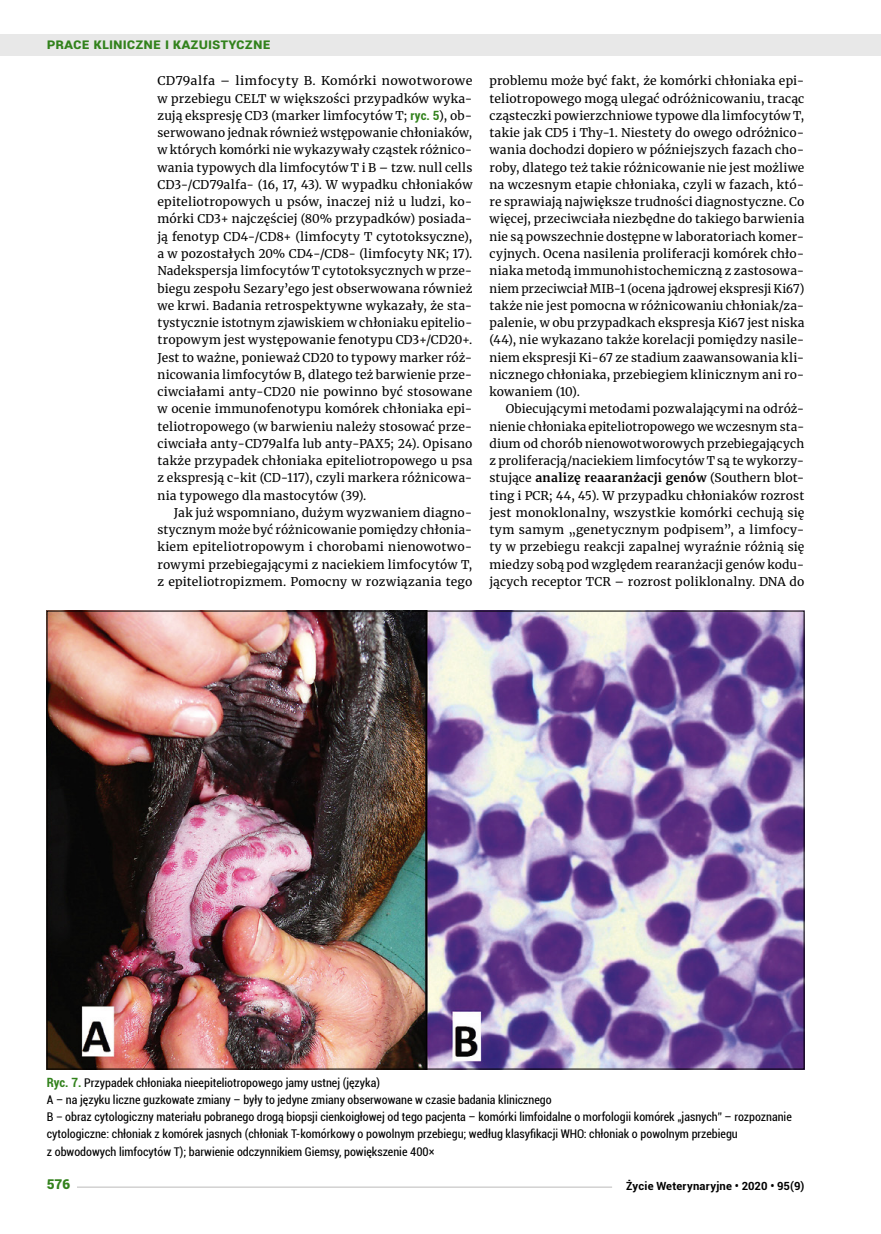
<style>
.page{position:relative;width:881px;height:1234px;background:#fff}
.page>*{position:absolute;margin:0;border:0;box-sizing:border-box;transform-origin:0 0}
.t1{font:700 15px "Roboto";color:#32821c}
.t2{font:900 13.5px "Roboto";color:#32821c}
.t3{font:12px/17.2px "Merriweather";letter-spacing:.015em;color:#000;text-align:justify}
.t4{font:condensed 12px/17.2px "Roboto";color:#000}
.t5{font:700 11.25px "Roboto";letter-spacing:.02em;color:#000}
.s1{font-family:"Roboto";font-weight:700;font-stretch:condensed;font-size:12.75px;color:#32821c}
.s2{font-weight:700}
.s3{font-weight:700;font-size:12.75px;color:#32821c}
.s4{font-size:11.25px}
</style>
<div class="page">
<img style="left:49px;top:612px;width:753px;height:455px">
<div style="left:0;top:35px;width:880px;height:21px;background:#e8e8e8"></div>
<hr style="left:47px;top:1186px;width:565px;height:1px;background:#d2d1d1">
<div style="left:47px;top:1178px;width:30px;height:15px;background:#fff"></div>
<p class="t1" style="left:47px;top:33px;width:225px">Prace kliniczne i kazuistyczne</p>
<p class="t3" style="left:157px;top:72px;width:316px">CD79alfa – limfocyty B. Komórki nowotworowe w przebiegu CELT w większości przypadków wyka&shy;zują ekspresję CD3 (marker limfocytów T; <span class="s1">ryc. 5</span>), ob&shy;serwowano jednak również wstępowanie chłoniaków, w których komórki nie wykazywały cząstek różnico&shy;wania typowych dla limfocytów T i B – tzw. null cells CD3-/CD79alfa‑ (16, 17, 43). W wypadku chłoniaków epiteliotropowych u psów, inaczej niż u ludzi, ko&shy;mórki CD3+ najczęściej (80% przypadków) posiada&shy;ją fenotyp CD4-/CD8+ (limfocyty T cytotoksyczne), a w pozostałych 20% CD4-/CD8‑ (limfocyty NK; 17).<br>Nadekspersja limfocytów T cytotoksycznych w prze&shy;biegu zespołu Sezary’ego jest obserwowana również we krwi. Badania retrospektywne wykazały, że sta&shy;tystycznie istotnym zjawiskiem w chłoniaku epitelio&shy;tropowym jest występowanie fenotypu CD3+/CD20+.<br>Jest to ważne, ponieważ CD20 to typowy marker róż&shy;nicowania limfocytów B, dlatego też barwienie prze&shy;ciwciałami anty-CD20 nie powinno być stosowane w ocenie immunofenotypu komórek chłoniaka epi&shy;teliotropowego (w barwieniu należy stosować prze&shy;ciwciała anty-CD79alfa lub anty-PAX5; 24). Opisano także przypadek chłoniaka epiteliotropowego u psa z ekspresją c-kit (CD-117), czyli markera różnicowa&shy;nia typowego dla mastocytów (39).</p>
<p class="t3" style="left:157px;top:503px;width:316px;text-indent:16px">Jak już wspomniano, dużym wyzwaniem diagno&shy;stycznym może być różnicowanie pomiędzy chłonia&shy;kiem epiteliotropowym i chorobami nienowotwo&shy;rowymi przebiegającymi z naciekiem limfocytów T, z epiteliotropizmem. Pomocny w rozwiązania tego</p>
<p class="t3" style="left:489px;top:72px;width:316px">problemu może być fakt, że komórki chłoniaka epi&shy;teliotropowego mogą ulegać odróżnicowaniu, tracąc cząsteczki powierzchniowe typowe dla limfocytów T, takie jak CD5 i Thy-1. Niestety do owego odróżnico&shy;wania dochodzi dopiero w późniejszych fazach cho&shy;roby, dlatego też takie różnicowanie nie jest możliwe na wczesnym etapie chłoniaka, czyli w fazach, któ&shy;re sprawiają największe trudności diagnostyczne. Co więcej, przeciwciała niezbędne do takiego barwienia nie są powszechnie dostępne w laboratoriach komer&shy;cyjnych. Ocena nasilenia proliferacji komórek chło&shy;niaka metodą immunohistochemiczną z zastosowa&shy;niem przeciwciał MIB-1 (ocena jądrowej ekspresji Ki67) także nie jest pomocna w różnicowaniu chłoniak/za&shy;palenie, w obu przypadkach ekspresja Ki67 jest niska (44), nie wykazano także korelacji pomiędzy nasile&shy;niem ekspresji Ki-67 ze stadium zaawansowania kli&shy;nicznego chłoniaka, przebiegiem klinicznym ani ro&shy;kowaniem (10).</p>
<p class="t3" style="left:489px;top:400px;width:316px;text-indent:16px">Obiecującymi metodami pozwalającymi na odróż&shy;nienie chłoniaka epiteliotropowego we wczesnym sta&shy;dium od chorób nienowotworowych przebiegających z proliferacją/naciekiem limfocytów T są te wykorzy&shy;stujące <span class="s2">analizę reaaranżacji genów</span> (Southern blot&shy;ting i PCR; 44, 45). W przypadku chłoniaków rozrost jest monoklonalny, wszystkie komórki cechują się tym samym „genetycznym podpisem”, a limfocy&shy;ty w przebiegu reakcji zapalnej wyraźnie różnią się miedzy sobą pod względem rearanżacji genów kodu&shy;jących receptor TCR – rozrost poliklonalny. DNA do</p>
<p class="t4" style="left:47px;top:1072px;width:746px"><span class="s3">Ryc. 7.</span> Przypadek chłoniaka nieepiteliotropowego jamy ustnej (języka)<br>A – na języku liczne guzkowate zmiany – były to jedyne zmiany obserwowane w czasie badania klinicznego<br>B <span class="s4">–</span> obraz cytologiczny materiału pobranego drogą biopsji cienkoigłowej od tego pacjenta – komórki limfoidalne o morfologii komórek „jasnych” – rozpoznanie cytologiczne: chłoniak z komórek jasnych (chłoniak T‑komórkowy o powolnym przebiegu; według klasyfikacji WHO: chłoniak o powolnym przebiegu<br>z obwodowych limfocytów T); barwienie odczynnikiem Giemsy, powiększenie 400×</p>
<p class="t2" style="left:47px;top:1174px;width:25px">576</p>
<p class="t5" style="left:626px;top:1177px;width:180px">Życie Weterynaryjne • 2020 • 95(9)</p>
</div>
